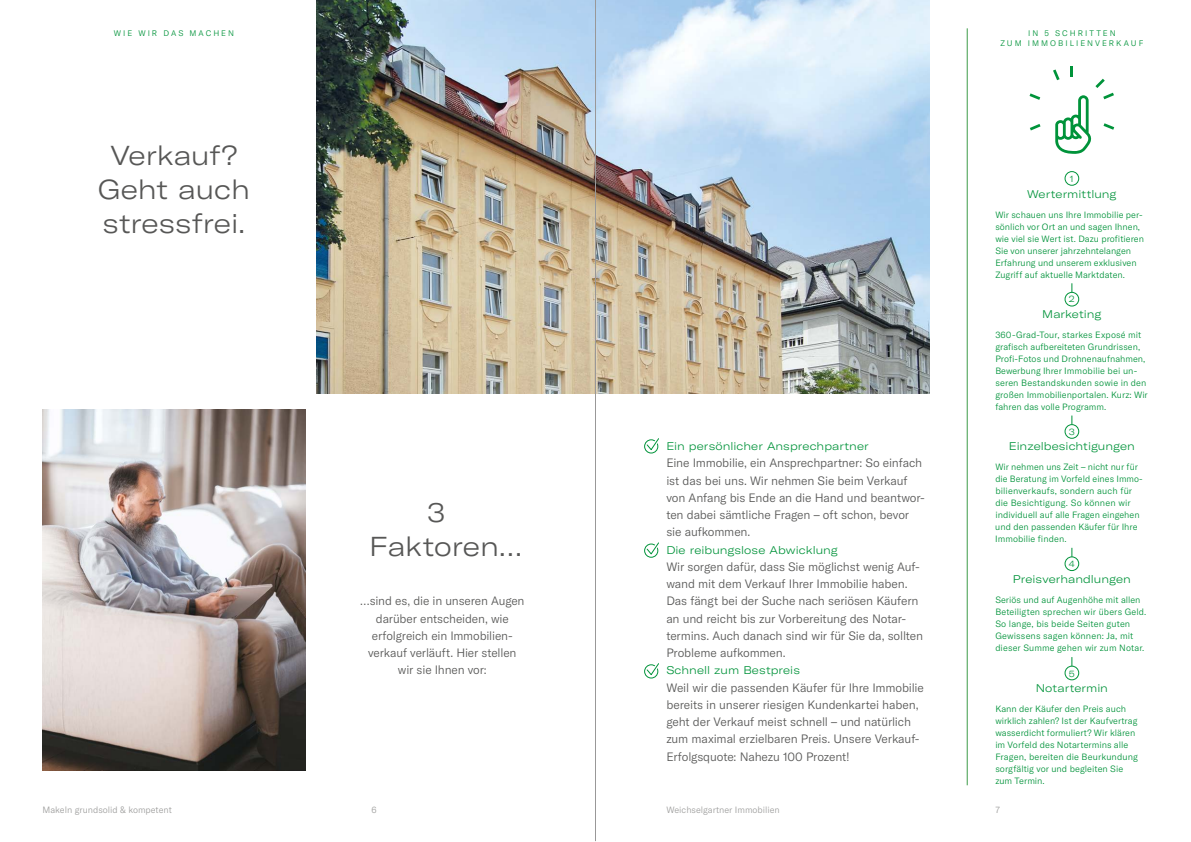
<style>
.page{position:relative;width:1191px;height:842px;background:#fff}
.page>*{position:absolute;margin:0;border:0;box-sizing:border-box;transform-origin:0 0}
.t1{font:300 expanded 27px/34px "GT America";letter-spacing:-.005em;color:#575756;text-align:center}
.t2{font:300 12px/17.2px "GT America";letter-spacing:-.01em;color:#575756}
.t3{font:300 expanded 11px "GT America";letter-spacing:.005em;color:#00933a}
.t4{font:300 9px/12px "GT America";letter-spacing:.005em;color:#00933a}
.t5{font:300 9px "GT America";color:#9d9d9c}
.t6{font:300 expanded 9px "GT America";color:#00933a}
.t7{font:300 8px/10px "GT America";letter-spacing:.25em;color:#00933a;text-align:center}
</style>
<div class="page">
<hr style="left:967px;top:28px;width:1px;height:757px;background:#3d9b48">
<div style="left:1064px;top:666px;width:15px;height:14px;border:1px solid #00933a;border-radius:50%"></div>
<div style="left:1064px;top:557px;width:15px;height:14px;border:1px solid #00933a;border-radius:50%"></div>
<div style="left:1064px;top:424px;width:15px;height:14px;border:1px solid #00933a;border-radius:50%"></div>
<div style="left:1064px;top:292px;width:15px;height:14px;border:1px solid #00933a;border-radius:50%"></div>
<div style="left:1064px;top:171px;width:15px;height:14px;border:1px solid #00933a;border-radius:50%"></div>
<svg style="left:1029px;top:93px;width:11px;height:7px"></svg>
<svg style="left:1030px;top:124px;width:10px;height:6px"></svg>
<svg style="left:1053px;top:66px;width:61px;height:88px"></svg>
<div style="left:644px;top:439px;width:14px;height:14px;border:1px solid #00933a;border-radius:50%"></div>
<svg style="left:646px;top:438px;width:13px;height:13px"></svg>
<div style="left:644px;top:544px;width:14px;height:14px;border:1px solid #00933a;border-radius:50%"></div>
<svg style="left:646px;top:542px;width:13px;height:13px"></svg>
<div style="left:644px;top:664px;width:14px;height:14px;border:1px solid #00933a;border-radius:50%"></div>
<svg style="left:646px;top:663px;width:13px;height:13px"></svg>
<img style="left:43px;top:410px;width:262px;height:360px">
<img style="left:317px;top:0;width:612px;height:393px">
<hr style="left:595px;top:0;width:1px;height:841px;background:#999898">
<p class="t7" style="left:114px;top:28px;width:122px">WIE WIR DAS MACHEN</p>
<p class="t7" style="left:1000px;top:28px;width:144px">IN 5 SCHRITTEN<br>ZUM IMMOBILIENVERKAUF</p>
<h1 class="t1" style="left:98px;top:138px;width:153px">Verkauf?<br>Geht auch stressfrei.</h1>
<h1 class="t1" style="left:369px;top:495px;width:154px;text-align:left;text-indent:58px">3<br>Faktoren…</h1>
<h2 class="t2" style="left:360px;top:592px;width:166px;text-align:center">…sind es, die in unseren Augen darüber entscheiden, wie erfolgreich ein Immobilien&shy;verkauf verläuft. Hier stellen wir sie Ihnen vor:</h2>
<p class="t3" style="left:666px;top:440px;width:204px">Ein persönlicher Ansprechpartner</p>
<h2 class="t2" style="left:666px;top:454px;width:260px">Eine Immobilie, ein Ansprechpartner: So einfach ist das bei uns. Wir nehmen Sie beim Verkauf von Anfang bis Ende an die Hand und beantwor&shy;ten dabei sämtliche Fragen – oft schon, bevor sie aufkommen.</h2>
<p class="t3" style="left:666px;top:543px;width:173px">Die reibungslose Abwicklung</p>
<p class="t2" style="left:666px;top:558px;width:258px">Wir sorgen dafür, dass Sie möglichst wenig Auf&shy;wand mit dem Verkauf Ihrer Immobilie haben.<br>Das fängt bei der Suche nach seriösen Käufern an und reicht bis zur Vorbereitung des Notar&shy;termins. Auch danach sind wir für Sie da, sollten Probleme aufkommen.</p>
<p class="t3" style="left:666px;top:664px;width:135px">Schnell zum Bestpreis</p>
<h2 class="t2" style="left:666px;top:679px;width:259px">Weil wir die passenden Käufer für Ihre Immobilie bereits in unserer riesigen Kundenkartei haben, geht der Verkauf meist schnell – und natürlich zum maximal erzielbaren Preis. Unsere Verkauf-Erfolgsquote: Nahezu 100 Prozent!</h2>
<p class="t6" style="left:1070px;top:173px;width:5px">1</p>
<p class="t3" style="left:1027px;top:187px;width:91px">Wertermittlung</p>
<p class="t4" style="left:995px;top:208px;width:150px">Wir schauen uns Ihre Immobilie per&shy;sönlich vor Ort an und sagen Ihnen, wie viel sie Wert ist. Dazu profitieren Sie von unserer jahrzehntelangen Erfahrung und unserem exklusiven Zugriff auf aktuelle Marktdaten.</p>
<p class="t6" style="left:1069px;top:294px;width:7px">2</p>
<p class="t3" style="left:1042px;top:307px;width:61px">Marketing</p>
<p class="t4" style="left:995px;top:329px;width:154px">360-Grad-Tour, starkes Exposé mit grafisch aufbereiteten Grundrissen, Profi-Fotos und Drohnenaufnahmen, Bewerbung Ihrer Immobilie bei un&shy;seren Bestandskunden sowie in den großen Immobilienportalen. Kurz: Wir fahren das volle Programm.</p>
<p class="t6" style="left:1068px;top:426px;width:8px">3</p>
<p class="t3" style="left:1009px;top:440px;width:127px">Einzelbesichtigungen</p>
<p class="t4" style="left:995px;top:461px;width:149px">Wir nehmen uns Zeit – nicht nur für die Beratung im Vorfeld eines Immo&shy;bilienverkaufs, sondern auch für die Besichtigung. So können wir individuell auf alle Fragen eingehen und den passenden Käufer für Ihre<br>Immobilie finden.</p>
<p class="t6" style="left:1069px;top:558px;width:7px">4</p>
<p class="t3" style="left:1013px;top:573px;width:119px">Preisverhandlungen</p>
<p class="t4" style="left:995px;top:594px;width:153px">Seriös und auf Augenhöhe mit allen Beteiligten sprechen wir übers Geld.<br>So lange, bis beide Seiten guten Gewissens sagen können: Ja, mit dieser Summe gehen wir zum Notar.</p>
<p class="t6" style="left:1069px;top:668px;width:7px">5</p>
<p class="t3" style="left:1035px;top:681px;width:74px">Notartermin</p>
<p class="t4" style="left:995px;top:702px;width:144px">Kann der Käufer den Preis auch wirklich zahlen? Ist der Kaufvertrag wasserdicht formuliert? Wir klären im Vorfeld des Notartermins alle<br>Fragen, bereiten die Beurkundung sorgfältig vor und begleiten Sie zum Termin.</p>
<p class="t5" style="left:43px;top:804px;width:131px">Makeln grundsolid &amp; kompetent</p>
<p class="t5" style="left:371px;top:804px;width:7px">6</p>
<p class="t5" style="left:666px;top:804px;width:115px">Weichselgartner Immobilien</p>
<p class="t5" style="left:995px;top:804px;width:6px">7</p>
</div>
